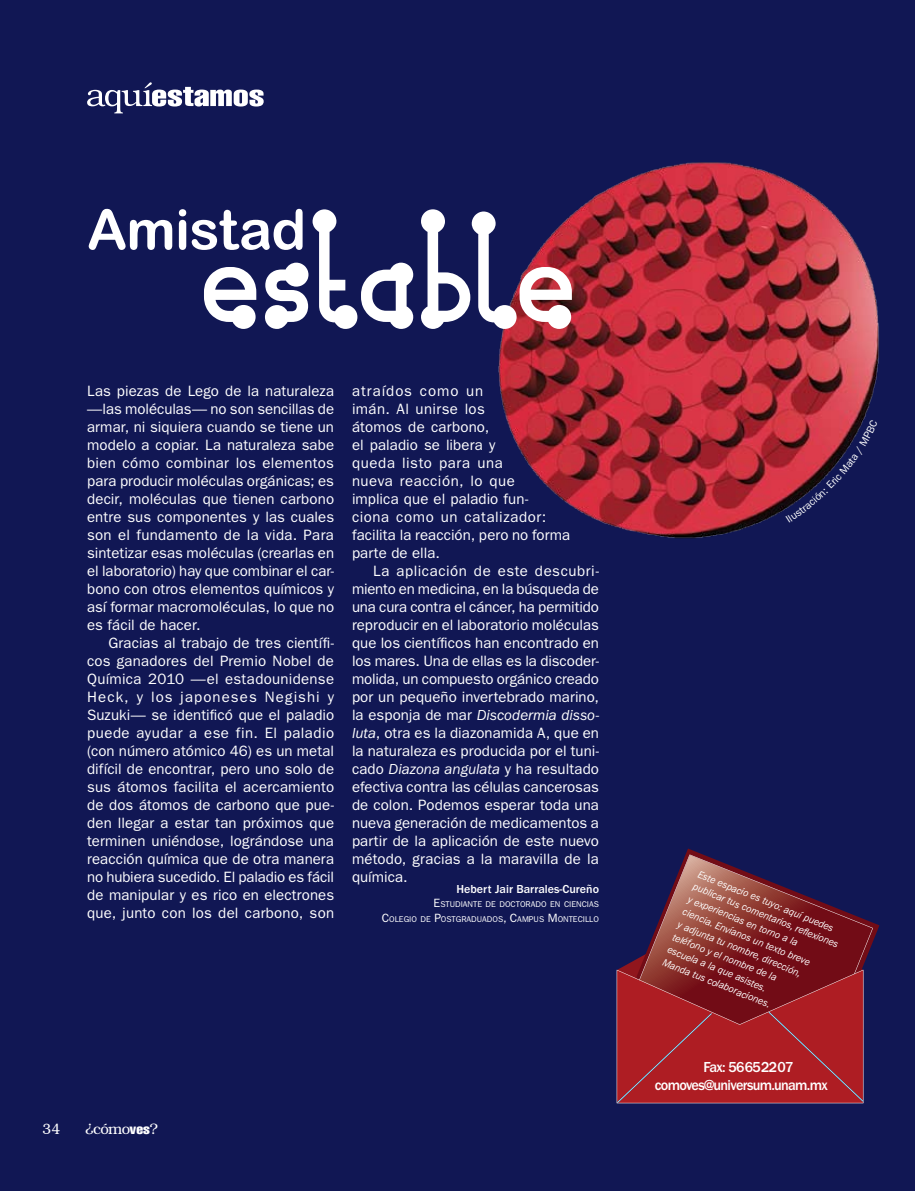
<style>
.page{position:relative;width:915px;height:1191px;background:#fff}
.page>*{position:absolute;margin:0;border:0;box-sizing:border-box;transform-origin:0 0}
.t1{font:55.5px "Arial Rounded MT Bold";letter-spacing:-.01em;color:#fff}
.t2{font:15px/18px "ITC Franklin Gothic Std";letter-spacing:.01em;color:#fff;text-align:justify}
.t3{font:500 15px "ITC Franklin Gothic Std";letter-spacing:-.05em;color:#fff;scale:.95 1}
.t4{font:300 15px "Bookman Std";color:#fff}
.t5{font:300 15px "Bookman";color:#fff;scale:.95 1}
.t6{font:500 12px "ITC Franklin Gothic Std";color:#fff}
.t7{font:italic 10.5px/13.5px "ITC Franklin Gothic Std";color:#fff;scale:.95 1}
.t8{font:8.4px/14.4px "ITC Franklin Gothic Std";color:#fff;text-align:right}
.s1{font-style:italic}
.s2{font-size:12px}
.s3{font-family:"Helvetica";font-weight:400;font-stretch:extra-condensed;font-size:12.9px}
</style>
<div class="page">
<div style="left:0;top:0;width:914px;height:1191px;background:#111754"></div>
<svg style="left:666px;top:854px;width:206px;height:242px"></svg>
<svg style="left:616px;top:902px;width:247px;height:201px;background:#8b1f27"></svg>
<div style="left:617px;top:1013px;width:94px;height:89px;background:#ae1d23"></div>
<svg style="left:87px;top:82px;width:176px;height:31px"></svg>
<img style="left:498px;top:162px;width:381px;height:377px">
<svg style="left:204px;top:209px;width:367px;height:120px"></svg>
<svg style="left:785px;top:419px;width:92px;height:104px"></svg>
<h1 class="t1" style="left:87px;top:197px;width:220px">Amistad</h1>
<p class="t2" style="left:87px;top:382px;width:248px">Las piezas de Lego de la naturaleza —las moléculas— no son sencillas de armar, ni siquiera cuando se tiene un modelo a copiar. La naturaleza sabe bien cómo combinar los elementos para producir moléculas orgánicas; es decir, moléculas que tienen carbono entre sus componentes y las cuales son el fundamento de la vida. Para sintetizar esas moléculas (crearlas en el laboratorio) hay que combinar el car&shy;bono con otros elementos químicos y así formar macromoléculas, lo que no es fácil de hacer.</p>
<p class="t2" style="left:87px;top:634px;width:248px;text-indent:21px">Gracias al trabajo de tres científi&shy;cos ganadores del Premio Nobel de Química 2010 —el estadounidense Heck, y los japoneses Negishi y Suzuki— se identificó que el paladio puede ayudar a ese fin. El paladio (con número atómico 46) es un metal difícil de encontrar, pero uno solo de sus átomos facilita el acercamiento de dos átomos de carbono que pue&shy;den llegar a estar tan próximos que terminen uniéndose, lográndose una reacción química que de otra manera no hubiera sucedido. El paladio es fácil de manipular y es rico en electrones que, junto con los del carbono, son</p>
<p class="t2" style="left:352px;top:382px;width:220px;text-align:left">atraídos como un<br>imán. Al unirse los<br>átomos de carbono,<br>el paladio se libera y<br>queda listo para una<br>nueva reacción, lo que<br>implica que el paladio fun-<br>ciona como un catalizador: facilita la reacción, pero no forma parte de ella.</p>
<p class="t2" style="left:352px;top:562px;width:248px;text-indent:21px">La aplicación de este descubri&shy;miento en medicina, en la búsqueda de una cura contra el cáncer, ha permitido reproducir en el laboratorio moléculas que los científicos han encontrado en los mares. Una de ellas es la discoder&shy;molida, un compuesto orgánico creado por un pequeño invertebrado marino, la esponja de mar <span class="s1">Discodermia disso&shy;luta</span>, otra es la diazonamida A, que en la naturaleza es producida por el tuni&shy;cado <span class="s1">Diazona angulata</span> y ha resultado efectiva contra las células cancerosas de colon. Podemos esperar toda una nueva generación de medicamentos a partir de la aplicación de este nuevo método, gracias a la maravilla de la química.</p>
<p class="t6" style="left:456px;top:882px;width:144px">Hebert Jair Barrales-Cureño</p>
<p class="t8" style="left:381px;top:897px;width:219px"><span class="s2">E</span>STUDIANTE DE DOCTORADO EN CIENCIAS<br><span class="s2">C</span>OLEGIO DE <span class="s2">P</span>OSTGRADUADOS<span class="s2">, C</span>AMPUS <span class="s2">M</span> ONTECILLO</p>
<p class="t5" style="left:43px;top:1120px;width:20px">34</p>
<p class="t4" style="left:86px;top:1120px;width:74px">¿cómo<span class="s3">ves</span>?</p>
<p class="t7" style="left:700px;top:867px;width:166px;rotate:22deg">Este espacio es tuyo: aquí puedes publicar tus comentarios, refl exiones y experiencias en torno a la<br>ciencia. Envíanos un texto breve<br>y adjunta tu nombre, dirección, teléfono y el nombre de la<br>escuela a la que asistes.<br>Manda tus colaboraciones.</p>
<p class="t3" style="left:703px;top:1058px;width:96px">Fax: 56652207</p>
<p class="t3" style="left:654px;top:1076px;width:183px">comoves@universum.unam.mx</p>
</div>
